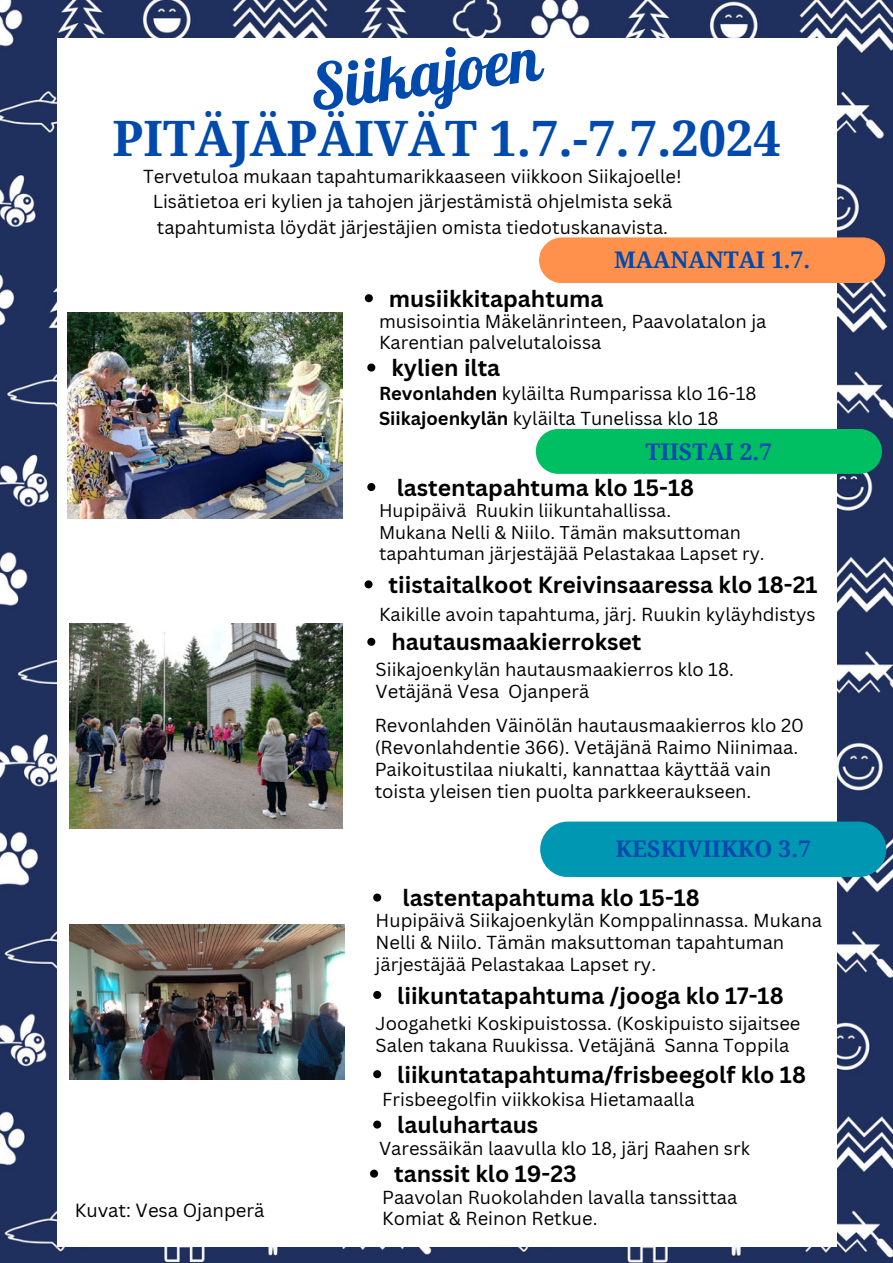
<style>
.page{position:relative;width:893px;height:1263px;background:#fff}
.page>*{position:absolute;margin:0;border:0;box-sizing:border-box;transform-origin:0 0}
.t1{font:62.55px "Lobster";color:#004aad}
.t2{font:700 48.9px "Noto Serif";color:#004aad}
.t3{font:700 22.95px "Canva Sans";color:#000}
.t4{font:700 22.95px "Noto Serif";color:#004aad}
.t5{font:18.6px "Canva Sans";color:#000}
.t6{font:18.3px/21.8px "Canva Sans";color:#000}
.t7{font:18px/21.8px "Canva Sans";color:#000}
.s1{font-weight:700}
</style>
<div class="page">
<img style="left:0;top:0;width:893px;height:1263px">
<div style="left:57px;top:38px;width:779px;height:1208px;background:#fff"></div>
<div style="left:539px;top:237px;width:346px;height:46px;background:#ff914d;border-radius:23px"></div>
<div style="left:536px;top:429px;width:346px;height:45px;background:#00bf63"></div>
<div style="left:540px;top:821px;width:346px;height:56px;background:#0097b2;border-radius:28px"></div>
<img style="left:70px;top:624px;width:272px;height:205px">
<img style="left:68px;top:312px;width:274px;height:207px">
<img style="left:70px;top:925px;width:274px;height:154px">
<svg style="left:365px;top:294px;width:8px;height:8px"></svg>
<svg style="left:367px;top:364px;width:8px;height:8px"></svg>
<svg style="left:367px;top:483px;width:8px;height:8px"></svg>
<svg style="left:373px;top:893px;width:8px;height:8px"></svg>
<svg style="left:373px;top:991px;width:8px;height:8px"></svg>
<svg style="left:370px;top:1169px;width:8px;height:8px"></svg>
<svg style="left:367px;top:638px;width:8px;height:8px"></svg>
<svg style="left:373px;top:1070px;width:8px;height:8px"></svg>
<svg style="left:365px;top:580px;width:8px;height:8px"></svg>
<svg style="left:373px;top:1120px;width:8px;height:8px"></svg>
<h1 class="t1" style="left:304px;top:49px;width:234px;rotate:-8deg">Siikajoen</h1>
<h2 class="t2" style="left:112px;top:104px;width:670px">PITÄJÄPÄIVÄT 1.7.-7.7.2024</h2>
<p class="t6" style="left:143px;top:164px;width:540px;line-height:25.2px;text-align:center">Tervetuloa mukaan tapahtumarikkaaseen viikkoon Siikajoelle!<br>Lisätietoa eri kylien ja tahojen järjestämistä ohjelmista sekä tapahtumista löydät järjestäjien omista tiedotuskanavista.</p>
<p class="t4" style="left:614px;top:244px;width:198px">MAANANTAI 1.7.</p>
<p class="t3" style="left:389px;top:285px;width:216px">musiikkitapahtuma</p>
<p class="t6" style="left:379px;top:310px;width:389px">musisointia Mäkelänrinteen, Paavolatalon ja<br>Karentian palvelutaloissa</p>
<p class="t3" style="left:391px;top:354px;width:110px">kylien ilta</p>
<p class="t6" style="left:379px;top:381px;width:379px;line-height:24.8px"><span class="s1">Revonlahden</span> kyläilta Rumparissa klo 16-18<br><span class="s1">Siikajoenkylän</span> kyläilta Tunelissa klo 18</p>
<p class="t4" style="left:646px;top:435px;width:128px">TIISTAI 2.7</p>
<p class="t3" style="left:397px;top:474px;width:299px">lastentapahtuma klo 15-18</p>
<p class="t7" style="left:379px;top:500px;width:387px">Hupipäivä Ruukin liikuntahallissa.<br>Mukana Nelli &amp; Niilo. Tämän maksuttoman tapahtuman järjestäjää Pelastakaa Lapset ry.</p>
<p class="t3" style="left:389px;top:571px;width:430px">tiistaitalkoot Kreivinsaaressa klo 18-21</p>
<p class="t6" style="left:379px;top:604px;width:438px">Kaikille avoin tapahtuma, järj. Ruukin kyläyhdistys</p>
<p class="t3" style="left:391px;top:628px;width:252px">hautausmaakierrokset</p>
<p class="t6" style="left:376px;top:659px;width:360px">Siikajoenkylän hautausmaakierros klo 18.<br>Vetäjänä Vesa Ojanperä</p>
<p class="t6" style="left:375px;top:715px;width:431px">Revonlahden Väinölän hautausmaakierros klo 20 (Revonlahdentie 366). Vetäjänä Raimo Niinimaa.<br>Paikoitustilaa niukalti, kannattaa käyttää vain toista yleisen tien puolta parkkeeraukseen.</p>
<p class="t4" style="left:615px;top:832px;width:197px">KESKIVIIKKO 3.7</p>
<p class="t3" style="left:403px;top:884px;width:299px">lastentapahtuma klo 15-18</p>
<p class="t6" style="left:376px;top:910px;width:448px">Hupipäivä Siikajoenkylän Komppalinnassa. Mukana<br>Nelli &amp; Niilo. Tämän maksuttoman tapahtuman järjestäjää Pelastakaa Lapset ry.</p>
<p class="t3" style="left:397px;top:981px;width:388px">liikuntatapahtuma /jooga klo 17-18</p>
<p class="t6" style="left:376px;top:1012px;width:426px">Joogahetki Koskipuistossa. (Koskipuisto sijaitsee<br>Salen takana Ruukissa. Vetäjänä Sanna Toppila</p>
<p class="t3" style="left:397px;top:1061px;width:410px">liikuntatapahtuma/frisbeegolf klo 18</p>
<p class="t6" style="left:382px;top:1089px;width:314px">Frisbeegolfin viikkokisa Hietamaalla</p>
<p class="t3" style="left:397px;top:1111px;width:143px">lauluhartaus</p>
<p class="t6" style="left:379px;top:1138px;width:372px">Varessäikän laavulla klo 18, järj Raahen srk</p>
<p class="t5" style="left:75px;top:1199px;width:191px">Kuvat: Vesa Ojanperä</p>
<p class="t3" style="left:394px;top:1160px;width:184px">tanssit klo 19-23</p>
<p class="t6" style="left:382px;top:1186px;width:357px">Paavolan Ruokolahden lavalla tanssittaa<br>Komiat &amp; Reinon Retkue.</p>
</div>
